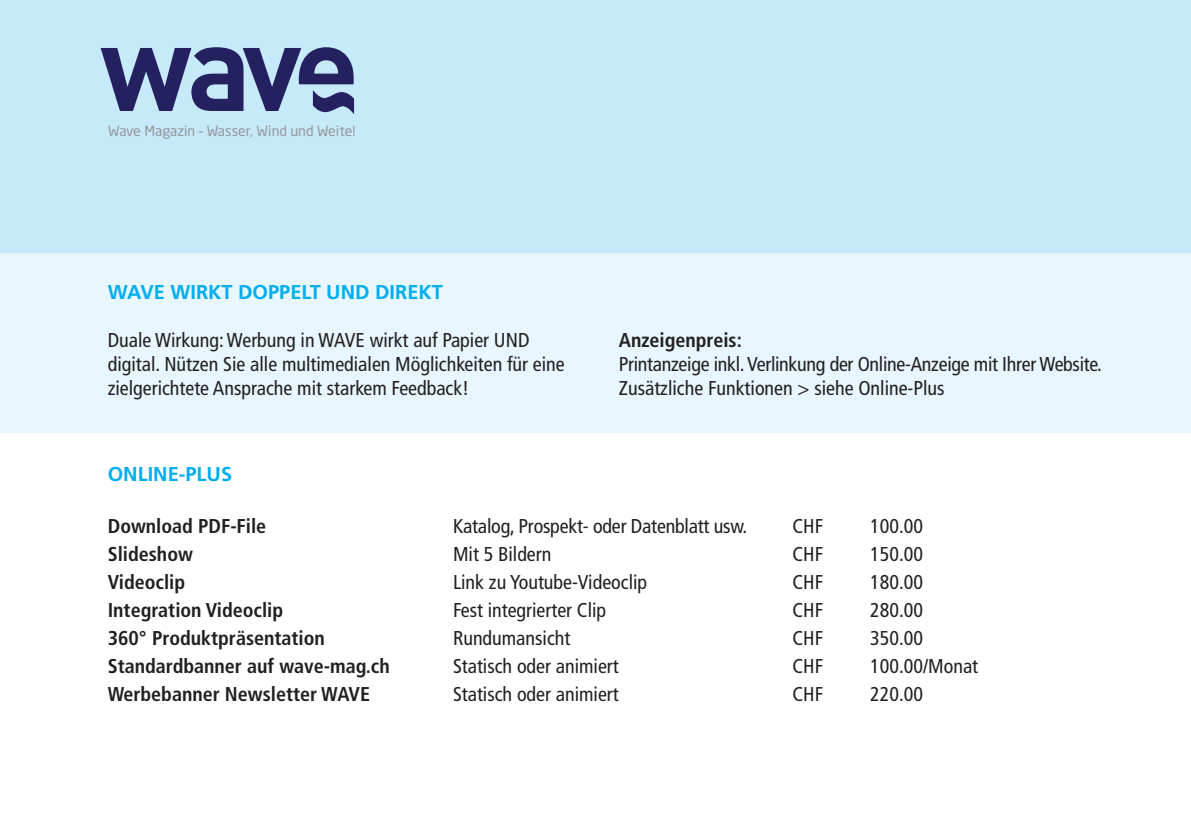
<style>
.page{position:relative;width:1191px;height:840px;background:#fff}
.page>*{position:absolute;margin:0;border:0;box-sizing:border-box;transform-origin:0 0}
.t1{font:condensed 20px/24px "Frutiger";color:#231f20}
.t2{font:700 condensed 20px "Frutiger";color:#231f20}
.t3{font:700 20px "Frutiger";color:#00aeef}
.t4{font:14px "Neo Sans Std";color:#95979a}
</style>
<div class="page">
<div style="left:0;top:0;width:1191px;height:432px;background:#c6eafa"></div>
<div style="left:0;top:253px;width:1191px;height:179px;background:#e8f6fd"></div>
<svg style="left:101px;top:47px;width:253px;height:67px"></svg>
<p class="t4" style="left:108px;top:126px;width:249px">Wave Magazin – Wasser, Wind und Weite!</p>
<p class="t3" style="left:108px;top:283px;width:337px">WAVE WIRKT DOPPELT UND DIREKT</p>
<p class="t1" style="left:108px;top:329px;width:458px">Duale Wirkung:Werbung in WAVE wirkt auf Papier UND digital. Nützen Sie alle multimedialen Möglichkeiten für eine zielgerichtete Ansprache mit starkem Feedback!</p>
<p class="t2" style="left:619px;top:331px;width:125px">Anzeigenpreis:</p>
<p class="t1" style="left:619px;top:353px;width:485px">Printanzeige inkl.Verlinkung der Online-Anzeige mit Ihrer Website.<br>Zusätzliche Funktionen &gt; siehe Online-Plus</p>
<p class="t3" style="left:108px;top:465px;width:126px">ONLINE-PLUS</p>
<p class="t2" style="left:108px;top:517px;width:160px">Download PDF-File</p>
<p class="t1" style="left:453px;top:515px;width:296px">Katalog, Prospekt- oder Datenblatt usw.</p>
<p class="t1" style="left:792px;top:515px;width:32px">CHF</p>
<p class="t1" style="left:870px;top:515px;width:54px">100.00</p>
<p class="t2" style="left:108px;top:545px;width:87px">Slideshow</p>
<p class="t1" style="left:453px;top:543px;width:100px">Mit 5 Bildern</p>
<p class="t1" style="left:792px;top:543px;width:32px">CHF</p>
<p class="t1" style="left:870px;top:543px;width:54px">150.00</p>
<p class="t2" style="left:108px;top:573px;width:79px">Videoclip</p>
<p class="t1" style="left:453px;top:571px;width:196px">Link zu Youtube-Videoclip</p>
<p class="t1" style="left:792px;top:571px;width:32px">CHF</p>
<p class="t1" style="left:870px;top:571px;width:54px">180.00</p>
<p class="t2" style="left:108px;top:601px;width:177px">Integration Videoclip</p>
<p class="t1" style="left:453px;top:599px;width:155px">Fest integrierter Clip</p>
<p class="t1" style="left:792px;top:599px;width:32px">CHF</p>
<p class="t1" style="left:870px;top:599px;width:54px">280.00</p>
<p class="t2" style="left:108px;top:629px;width:219px">360° Produktpräsentation</p>
<p class="t1" style="left:453px;top:627px;width:119px">Rundumansicht</p>
<p class="t1" style="left:792px;top:627px;width:32px">CHF</p>
<p class="t1" style="left:870px;top:627px;width:54px">350.00</p>
<p class="t2" style="left:108px;top:657px;width:283px">Standardbanner auf wave-mag.ch</p>
<p class="t1" style="left:453px;top:655px;width:167px">Statisch oder animiert</p>
<p class="t1" style="left:792px;top:655px;width:32px">CHF</p>
<p class="t1" style="left:870px;top:655px;width:109px">100.00/Monat</p>
<p class="t2" style="left:108px;top:685px;width:264px">Werbebanner Newsletter WAVE</p>
<p class="t1" style="left:453px;top:683px;width:167px">Statisch oder animiert</p>
<p class="t1" style="left:792px;top:683px;width:32px">CHF</p>
<p class="t1" style="left:870px;top:683px;width:54px">220.00</p>
</div>
